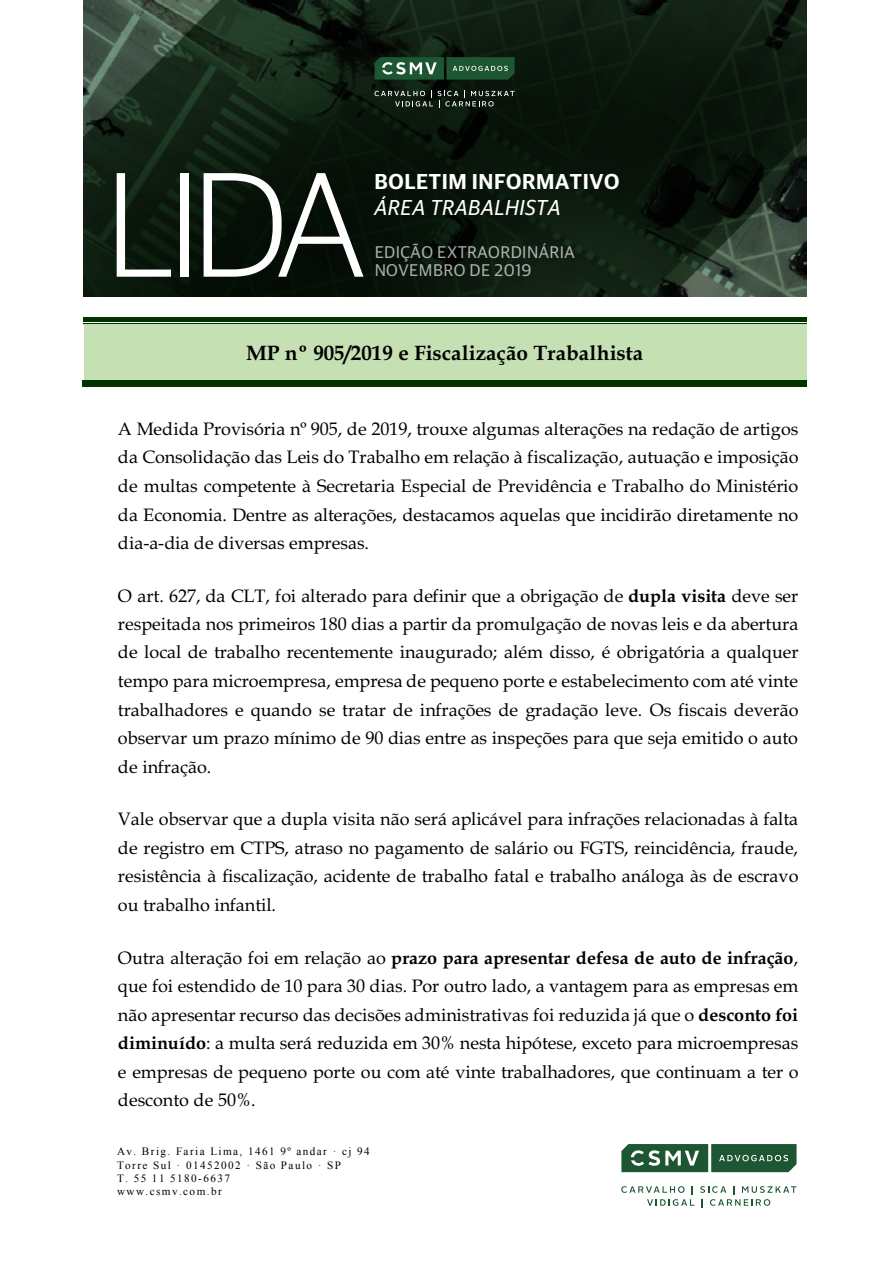
<style>
.page{position:relative;width:893px;height:1263px;background:#fff}
.page>*{position:absolute;margin:0;border:0;box-sizing:border-box;transform-origin:0 0}
.t1{font:600 21.6px "Guardian Sans";letter-spacing:.025em;color:#fff}
.t2{font:italic 21.6px "Guardian Sans";letter-spacing:.025em;color:#fff}
.t3{font:700 20.85px "Book Antiqua";color:#000}
.t4{font:18px/28.5px "Book Antiqua";color:#000;text-align:justify}
.t5{font:16.95px/18.6px "Guardian Sans";letter-spacing:.025em;color:#fff}
.t6{font:11.1px/13.4px "Times New Roman";letter-spacing:.13em;color:#000}
.s1{font-weight:700}
</style>
<div class="page">
<img style="left:84px;top:0;width:723px;height:297px">
<svg style="left:117px;top:173px;width:54px;height:104px"></svg>
<div style="left:181px;top:173px;width:8px;height:104px;background:#fff"></div>
<svg style="left:204px;top:173px;width:160px;height:104px"></svg>
<svg style="left:375px;top:90px;width:140px;height:18px;background:#2c372e"></svg>
<svg style="left:375px;top:57px;width:140px;height:23px;background:#346445"></svg>
<svg style="left:621px;top:1186px;width:73px;height:20px"></svg>
<svg style="left:700px;top:1186px;width:96px;height:21px"></svg>
<svg style="left:621px;top:1144px;width:176px;height:28px;background:#3d6e4f"></svg>
<div style="left:84px;top:325px;width:723px;height:55px;background:#c5e0b3"></div>
<hr style="left:83px;top:318px;width:724px;height:4px;background:#030">
<hr style="left:83px;top:323px;width:724px;height:1px;background:#030">
<hr style="left:83px;top:324px;width:724px;height:1px;background:#c5e0b3">
<hr style="left:82px;top:385px;width:725px;height:2px;background:#030">
<hr style="left:82px;top:380px;width:725px;height:4px;background:#030">
<p class="t1" style="left:375px;top:166px;width:246px">BOLETIM INFORMATIVO</p>
<p class="t2" style="left:375px;top:192px;width:188px">ÁREA TRABALHISTA</p>
<p class="t5" style="left:375px;top:241px;width:202px">EDIÇÃO EXTRAORDINÁRIA<br>NOVEMBRO DE 2019</p>
<p class="t3" style="left:246px;top:340px;width:399px">MP nº 905/2019 e Fiscalização Trabalhista</p>
<p class="t4" style="left:118px;top:415px;width:682px">A Medida Provisória nº 905, de 2019, trouxe algumas alterações na redação de artigos da Consolidação das Leis do Trabalho em relação à fiscalização, autuação e imposição de multas competente à Secretaria Especial de Previdência e Trabalho do Ministério da Economia. Dentre as alterações, destacamos aquelas que incidirão diretamente no dia-a-dia de diversas empresas.</p>
<p class="t4" style="left:118px;top:581px;width:682px">O art. 627, da CLT, foi alterado para definir que a obrigação de <span class="s1">dupla visita</span> deve ser respeitada nos primeiros 180 dias a partir da promulgação de novas leis e da abertura de local de trabalho recentemente inaugurado; além disso, é obrigatória a qualquer tempo para microempresa, empresa de pequeno porte e estabelecimento com até vinte trabalhadores e quando se tratar de infrações de gradação leve. Os fiscais deverão observar um prazo mínimo de 90 dias entre as inspeções para que seja emitido o auto de infração.</p>
<p class="t4" style="left:118px;top:805px;width:682px">Vale observar que a dupla visita não será aplicável para infrações relacionadas à falta de registro em CTPS, atraso no pagamento de salário ou FGTS, reincidência, fraude, resistência à fiscalização, acidente de trabalho fatal e trabalho análoga às de escravo ou trabalho infantil.</p>
<p class="t4" style="left:118px;top:943px;width:682px">Outra alteração foi em relação ao <span class="s1">prazo para apresentar defesa de auto de infração</span>, que foi estendido de 10 para 30 dias. Por outro lado, a vantagem para as empresas em não apresentar recurso das decisões administrativas foi reduzida já que o <span class="s1">desconto foi diminuído</span>: a multa será reduzida em 30% nesta hipótese, exceto para microempresas e empresas de pequeno porte ou com até vinte trabalhadores, que continuam a ter o desconto de 50%.</p>
<p class="t6" style="left:117px;top:1145px;width:254px">Av. Brig. Faria Lima, 1461 9º andar · cj 94<br>Torre Sul · 01452002 · São Paulo · SP<br>T. 55 11 5180-6637<br>www.csmv.com.br</p>
</div>
